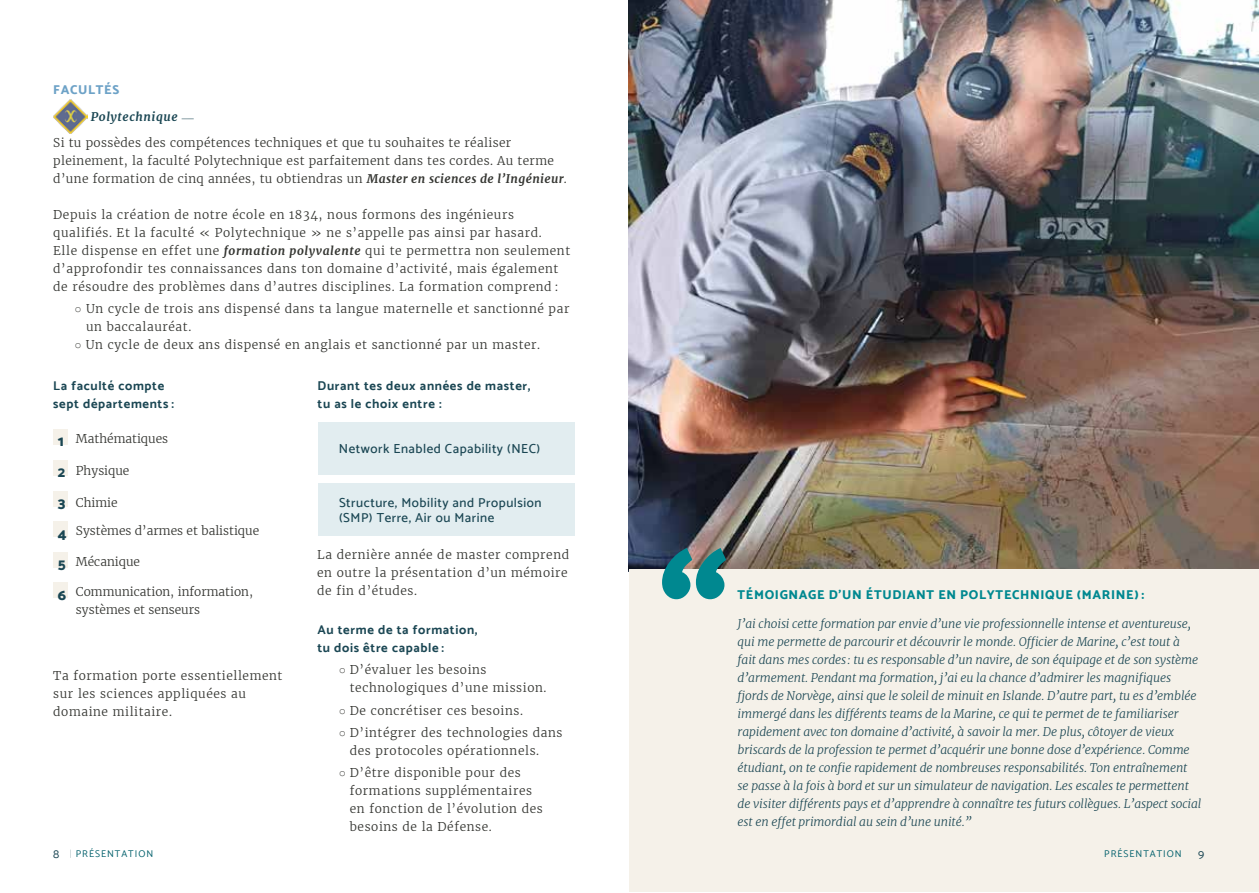
<style>
.page{position:relative;width:1259px;height:893px;background:#fff}
.page>*{position:absolute;margin:0;border:0;box-sizing:border-box;transform-origin:0 0}
.t1{font:800 15px/30.6px "Catamaran";color:#1a4653}
.t2{font:500 13.05px/15px "Catamaran";letter-spacing:.04em;color:#1a4653}
.t3{font:700 12.75px/18px "Catamaran";letter-spacing:.05em;color:#1a4653}
.t4{font:800 12.75px "Catamaran";letter-spacing:.05em;color:#008890}
.t5{font:800 12.75px "Catamaran";letter-spacing:.05em;color:#6da2c7}
.t6{font:300 12px/18px "Merriweather";letter-spacing:.05em;color:#343531}
.t7{font:italic 300 12px/18px "Merriweather";letter-spacing:-.01em;color:#1a4653}
.t8{font:300 12px/18px "Merriweather";letter-spacing:.03em;color:#343531}
.t9{font:300 12px/18px "Merriweather";color:#343531}
.t10{font:italic 700 12px "Merriweather";letter-spacing:.05em;color:#1a4653}
.t11{font:12px "Catamaran";color:#1a4653}
.t12{font:9.75px "Catamaran";letter-spacing:.1em;color:#005f6b}
.s1{font-weight:700;font-style:italic}
.s2{font-family:"Arial";font-weight:700}
</style>
<div class="page">
<img style="left:629px;top:0;width:629px;height:569px">
<div style="left:318px;top:483px;width:257px;height:53px;background:#e2edf0"></div>
<div style="left:317px;top:422px;width:257px;height:52px;background:#e2edf0"></div>
<div style="left:629px;top:569px;width:629px;height:323px;background:#f5f1e9"></div>
<svg style="left:662px;top:548px;width:64px;height:51px;background:#409094"></svg>
<img style="left:53px;top:100px;width:34px;height:34px">
<div style="left:53px;top:429px;width:14px;height:16px;background:#f5f1e9"></div>
<div style="left:53px;top:460px;width:14px;height:15px;background:#f5f1e9"></div>
<div style="left:53px;top:491px;width:14px;height:15px;background:#f5f1e9"></div>
<div style="left:53px;top:522px;width:14px;height:15px;background:#f5f1e9"></div>
<div style="left:53px;top:552px;width:14px;height:15px;background:#f5f1e9"></div>
<div style="left:53px;top:583px;width:14px;height:15px;background:#f5f1e9"></div>
<p class="t5" style="left:53px;top:82px;width:67px">FACULTÉS</p>
<p class="t10" style="left:91px;top:108px;width:89px">Polytechnique</p>
<p class="t8" style="left:53px;top:134px;width:515px">Si tu possèdes des compétences techniques et que tu souhaites te réaliser pleinement, la faculté Polytechnique est parfaitement dans tes cordes. Au terme d’une formation de cinq années, tu obtiendras un <span class="s1">Master en sciences de l’Ingénieur</span>.</p>
<p class="t6" style="left:53px;top:206px;width:518px">Depuis la création de notre école en 1834, nous formons des ingénieurs qualifiés. Et la faculté « Polytechnique » ne s’appelle pas ainsi par hasard.<br>Elle dispense en effet une <span class="s1">formation polyvalente</span> qui te permettra non seulement d’approfondir tes connaissances dans ton domaine d’activité, mais également de résoudre des problèmes dans d’autres disciplines. La formation comprend :</p>
<p class="t6" style="left:86px;top:300px;width:485px;text-indent:-12px"><span class="s2">○</span> Un cycle de trois ans dispensé dans ta langue maternelle et sanctionné par un baccalauréat.</p>
<p class="t6" style="left:75px;top:336px;width:467px"><span class="s2">○</span> Un cycle de deux ans dispensé en anglais et sanctionné par un master.</p>
<p class="t3" style="left:53px;top:377px;width:122px">La faculté compte sept départements :</p>
<p class="t3" style="left:317px;top:377px;width:215px">Durant tes deux années de master, tu as le choix entre :</p>
<p class="t1" style="left:58px;top:426px;width:10px">1<br>2<br>3<br>4<br>5<br>6</p>
<p class="t9" style="left:76px;top:429px;width:94px">Mathématiques</p>
<p class="t9" style="left:76px;top:461px;width:55px">Physique</p>
<p class="t6" style="left:76px;top:493px;width:43px">Chimie</p>
<p class="t9" style="left:76px;top:522px;width:185px">Systèmes d’armes et balistique</p>
<p class="t9" style="left:76px;top:552px;width:66px">Mécanique</p>
<p class="t9" style="left:76px;top:582px;width:179px">Communication, information, systèmes et senseurs</p>
<p class="t6" style="left:53px;top:667px;width:231px">Ta formation porte essentiellement sur les sciences appliquées au domaine militaire.</p>
<p class="t2" style="left:339px;top:441px;width:203px">Network Enabled Capability (NEC)</p>
<p class="t2" style="left:339px;top:495px;width:204px">Structure, Mobility and Propulsion (SMP) Terre, Air ou Marine</p>
<p class="t6" style="left:317px;top:546px;width:253px">La dernière année de master comprend en outre la présentation d’un mémoire de fin d’études.</p>
<p class="t3" style="left:317px;top:621px;width:162px">Au terme de ta formation, tu dois être capable :</p>
<p class="t6" style="left:350px;top:661px;width:198px;text-indent:-11px"><span class="s2">○</span> D’évaluer les besoins technologiques d’une mission.</p>
<p class="t6" style="left:339px;top:701px;width:186px"><span class="s2">○</span> De concrétiser ces besoins.</p>
<p class="t6" style="left:350px;top:723px;width:214px;text-indent:-11px"><span class="s2">○</span> D’intégrer des technologies dans des protocoles opérationnels.</p>
<p class="t6" style="left:350px;top:764px;width:194px;text-indent:-11px"><span class="s2">○</span> D’être disponible pour des formations supplémentaires en fonction de l’évolution des besoins de la Défense.</p>
<p class="t4" style="left:737px;top:587px;width:408px">TÉMOIGNAGE D’UN ÉTUDIANT EN POLYTECHNIQUE (MARINE) :</p>
<p class="t7" style="left:737px;top:615px;width:465px">J’ai choisi cette formation par envie d’une vie professionnelle intense et aventureuse, qui me permette de parcourir et découvrir le monde. Officier de Marine, c’est tout à fait dans mes cordes: tu es responsable d’un navire, de son équipage et de son système d’armement. Pendant ma formation, j’ai eu la chance d’admirer les magnifiques fjords de Norvège, ainsi que le soleil de minuit en Islande. D’autre part, tu es d’emblée immergé dans les différents teams de la Marine, ce qui te permet de te familiariser rapidement avec ton domaine d’activité, à savoir la mer. De plus, côtoyer de vieux briscards de la profession te permet d’acquérir une bonne dose d’expérience. Comme étudiant, on te confie rapidement de nombreuses responsabilités. Ton entraînement se passe à la fois à bord et sur un simulateur de navigation. Les escales te permettent de visiter différents pays et d’apprendre à connaître tes futurs collègues. L’aspect social est en effet primordial au sein d’une unité.”</p>
<p class="t12" style="left:76px;top:848px;width:79px">PRÉSENTATION</p>
<p class="t12" style="left:1104px;top:848px;width:79px">PRÉSENTATION</p>
<p class="t11" style="left:53px;top:847px;width:8px">8</p>
<p class="t11" style="left:1198px;top:847px;width:8px">9</p>
</div>
